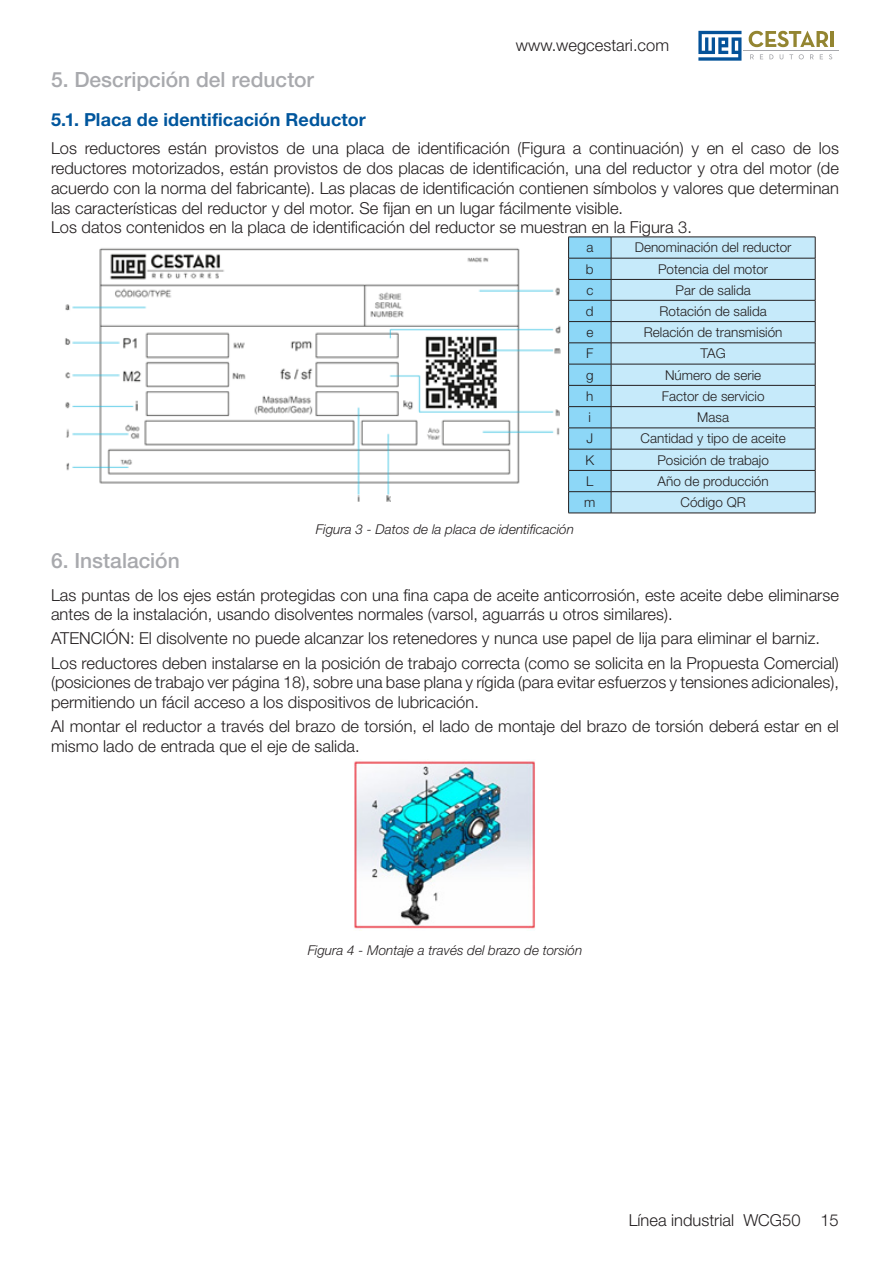
<style>
.page{position:relative;width:893px;height:1263px;background:#fff}
.page>*{position:absolute;margin:0;border:0;box-sizing:border-box;transform-origin:0 0}
.t1{font:500 21px "Helvetica Neue LT Pro";color:#a8a9ad}
.t2{font:700 18px "Helvetica Neue LT Pro";letter-spacing:.005em;color:#00569d}
.t3{font:300 16.5px/19.8px "Helvetica Neue LT Pro";color:#231f20;text-align:justify}
.t4{font:300 13.5px "Helvetica Neue LT Pro";color:#231f20}
.t5{font:italic 300 13.5px "Helvetica Neue LT Pro";color:#231f20}
</style>
<div class="page">
<svg style="left:698px;top:31px;width:43px;height:30px"></svg>
<svg style="left:750px;top:54px;width:4px;height:5px"></svg>
<svg style="left:760px;top:54px;width:3px;height:5px"></svg>
<svg style="left:769px;top:54px;width:4px;height:5px"></svg>
<svg style="left:799px;top:54px;width:5px;height:5px"></svg>
<svg style="left:810px;top:54px;width:4px;height:5px"></svg>
<svg style="left:820px;top:54px;width:3px;height:5px"></svg>
<svg style="left:829px;top:54px;width:3px;height:5px"></svg>
<hr style="left:744px;top:51px;width:95px;height:1px;background:#a8a9ad">
<svg style="left:749px;top:31px;width:79px;height:16px"></svg>
<hr style="left:830px;top:31px;width:4px;height:16px;background:#938531">
<img style="left:65px;top:248px;width:496px;height:254px">
<div style="left:612px;top:238px;width:203px;height:275px;background:#c6eafa"></div>
<hr style="left:611px;top:237px;width:204px;height:1px;background:#231f20">
<hr style="left:611px;top:258px;width:204px;height:1px;background:#231f20">
<hr style="left:611px;top:279px;width:204px;height:1px;background:#231f20">
<hr style="left:611px;top:300px;width:204px;height:1px;background:#231f20">
<hr style="left:611px;top:321px;width:204px;height:1px;background:#231f20">
<hr style="left:611px;top:343px;width:204px;height:1px;background:#231f20">
<hr style="left:611px;top:364px;width:204px;height:1px;background:#231f20">
<hr style="left:611px;top:385px;width:204px;height:1px;background:#231f20">
<hr style="left:611px;top:406px;width:204px;height:1px;background:#231f20">
<hr style="left:611px;top:428px;width:204px;height:1px;background:#231f20">
<hr style="left:611px;top:449px;width:204px;height:1px;background:#231f20">
<hr style="left:611px;top:470px;width:204px;height:1px;background:#231f20">
<hr style="left:611px;top:491px;width:204px;height:1px;background:#231f20">
<svg style="left:568px;top:237px;width:44px;height:276px;background:#84c6e3"></svg>
<svg style="left:815px;top:237px;width:1px;height:276px"></svg>
<hr style="left:568px;top:513px;width:43px;height:1px;background:#231f20">
<hr style="left:611px;top:513px;width:204px;height:1px;background:#231f20">
<img style="left:354px;top:761px;width:182px;height:168px">
<p class="t3" style="left:516px;top:35px;width:155px">www.wegcestari.com</p>
<p class="t1" style="left:51px;top:67px;width:264px">5. Descripción del reductor</p>
<p class="t2" style="left:51px;top:108px;width:316px">5.1. Placa de identificación Reductor</p>
<p class="t3" style="left:51px;top:138px;width:789px">Los reductores están provistos de una placa de identificación (Figura a continuación) y en el caso de los reductores motorizados, están provistos de dos placas de identificación, una del reductor y otra del motor (de acuerdo con la norma del fabricante). Las placas de identificación contienen símbolos y valores que determinan las características del reductor y del motor. Se fijan en un lugar fácilmente visible.</p>
<p class="t3" style="left:51px;top:217px;width:642px">Los datos contenidos en la placa de identificación del reductor se muestran en la Figura 3.</p>
<p class="t4" style="left:586px;top:239px;width:9px">a</p>
<p class="t4" style="left:635px;top:239px;width:158px">Denominación del reductor</p>
<p class="t4" style="left:586px;top:261px;width:9px">b</p>
<p class="t4" style="left:658px;top:261px;width:112px">Potencia del motor</p>
<p class="t4" style="left:586px;top:282px;width:9px">c</p>
<p class="t4" style="left:675px;top:282px;width:77px">Par de salida</p>
<p class="t4" style="left:586px;top:303px;width:9px">d</p>
<p class="t4" style="left:659px;top:303px;width:109px">Rotación de salida</p>
<p class="t4" style="left:586px;top:324px;width:9px">e</p>
<p class="t4" style="left:644px;top:324px;width:140px">Relación de transmisión</p>
<p class="t4" style="left:586px;top:345px;width:9px">F</p>
<p class="t4" style="left:701px;top:345px;width:27px">TAG</p>
<p class="t4" style="left:586px;top:366px;width:9px">g</p>
<p class="t4" style="left:665px;top:366px;width:98px">Número de serie</p>
<p class="t4" style="left:586px;top:388px;width:9px">h</p>
<p class="t4" style="left:662px;top:388px;width:104px">Factor de servicio</p>
<p class="t4" style="left:589px;top:409px;width:4px">i</p>
<p class="t4" style="left:697px;top:409px;width:33px">Masa</p>
<p class="t4" style="left:586px;top:430px;width:8px">J</p>
<p class="t4" style="left:641px;top:430px;width:147px">Cantidad y tipo de aceite</p>
<p class="t4" style="left:585px;top:451px;width:10px">K</p>
<p class="t4" style="left:657px;top:451px;width:113px">Posición de trabajo</p>
<p class="t4" style="left:586px;top:473px;width:9px">L</p>
<p class="t4" style="left:658px;top:473px;width:113px">Año de producción</p>
<p class="t4" style="left:584px;top:494px;width:13px">m</p>
<p class="t4" style="left:681px;top:494px;width:67px">Código QR</p>
<p class="t5" style="left:316px;top:521px;width:260px">Figura 3 - Datos de la placa de identificación</p>
<p class="t1" style="left:51px;top:548px;width:130px">6. Instalación</p>
<p class="t3" style="left:51px;top:584px;width:789px">Las puntas de los ejes están protegidas con una fina capa de aceite anticorrosión, este aceite debe eliminarse antes de la instalación, usando disolventes normales (varsol, aguarrás u otros similares).</p>
<p class="t3" style="left:51px;top:628px;width:770px">ATENCIÓN: El disolvente no puede alcanzar los retenedores y nunca use papel de lija para eliminar el barniz.</p>
<p class="t3" style="left:51px;top:652px;width:789px">Los reductores deben instalarse en la posición de trabajo correcta (como se solicita en la Propuesta Comercial) (posiciones de trabajo ver página 18), sobre una base plana y rígida (para evitar esfuerzos y tensiones adicionales), permitiendo un fácil acceso a los dispositivos de lubricación.</p>
<p class="t3" style="left:51px;top:716px;width:789px">Al montar el reductor a través del brazo de torsión, el lado de montaje del brazo de torsión deberá estar en el mismo lado de entrada que el eje de salida.</p>
<p class="t5" style="left:308px;top:942px;width:276px">Figura 4 - Montaje a través del brazo de torsión</p>
<p class="t3" style="left:629px;top:1210px;width:212px">Línea industrial WCG50 15</p>
</div>
